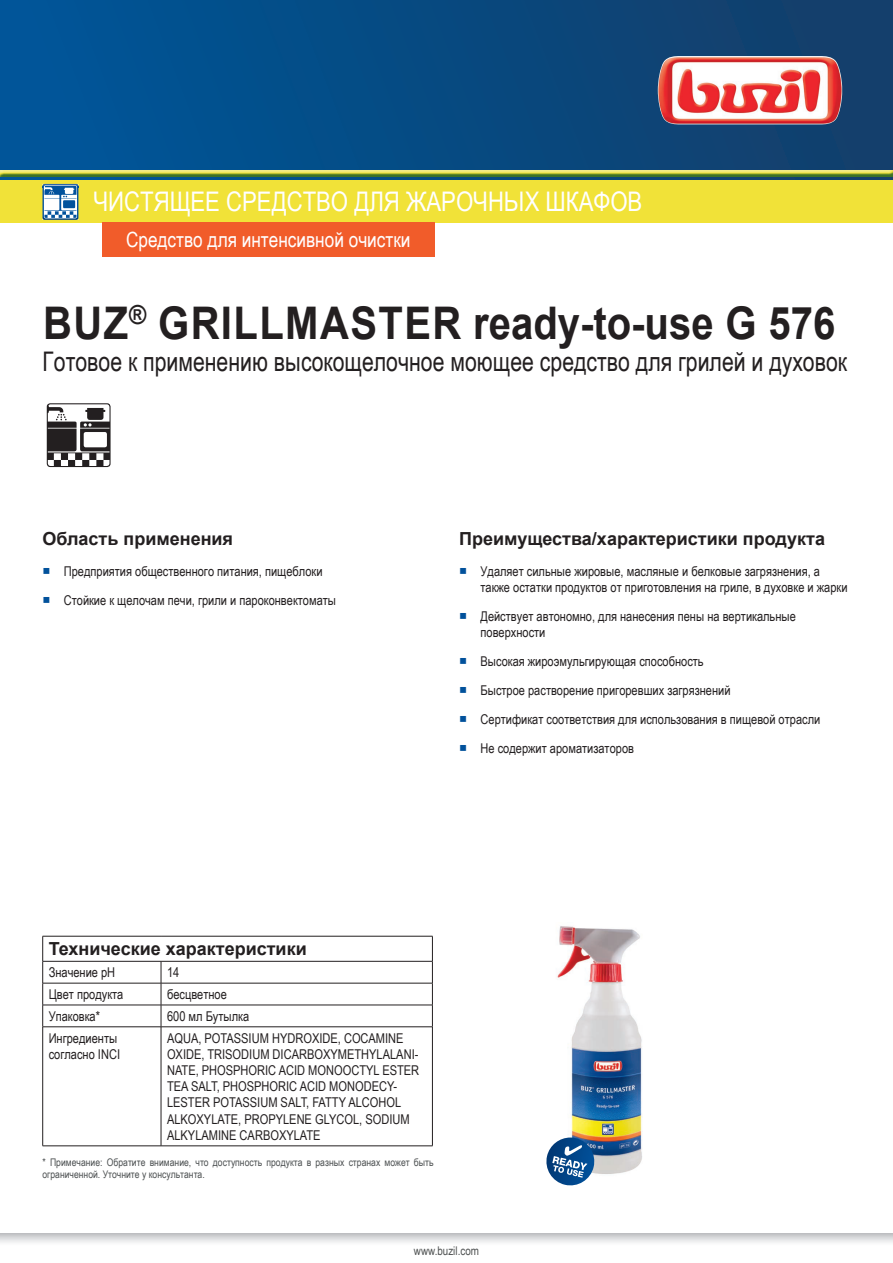
<style>
.page{position:relative;width:893px;height:1263px;background:#fff}
.page>*{position:absolute;margin:0;border:0;box-sizing:border-box;transform-origin:0 0}
.t1{font:700 45px "Arial";letter-spacing:.035em;color:#231f20;scale:.89 1}
.t2{font:27px "Arial Narrow";color:#231f20;scale:.96 1}
.t3{font:27px "Arial Narrow";color:#fff}
.t4{font:21px "Arial Narrow";color:#fff}
.t5{font:700 18px "Arial";color:#231f20}
.t6{font:13.5px/16.2px "Arial Narrow";color:#231f20}
.t7{font:12px "Arial Narrow";color:#4e5151}
.t8{font:10.5px/11.7px "Arial Narrow";color:#4d5152}
.s1{font-family:"Arial Unicode MS";color:#01519b}
</style>
<div class="page">
<svg style="left:0;top:1233px;width:893px;height:10px"></svg>
<hr style="left:43px;top:936px;width:118px;height:1px;background:#231f20">
<hr style="left:161px;top:936px;width:272px;height:1px;background:#231f20">
<hr style="left:43px;top:961px;width:118px;height:1px;background:#231f20">
<hr style="left:161px;top:961px;width:272px;height:1px;background:#231f20">
<hr style="left:43px;top:983px;width:118px;height:1px;background:#231f20">
<hr style="left:161px;top:983px;width:272px;height:1px;background:#231f20">
<hr style="left:43px;top:1005px;width:118px;height:1px;background:#231f20">
<svg style="left:42px;top:936px;width:1px;height:90px"></svg>
<hr style="left:161px;top:1005px;width:272px;height:1px;background:#231f20">
<svg style="left:161px;top:961px;width:1px;height:65px"></svg>
<svg style="left:432px;top:936px;width:1px;height:90px"></svg>
<hr style="left:43px;top:1026px;width:118px;height:1px;background:#231f20">
<hr style="left:42px;top:1027px;width:1px;height:119px;background:#231f20">
<hr style="left:161px;top:1026px;width:272px;height:1px;background:#231f20">
<hr style="left:161px;top:1027px;width:1px;height:119px;background:#231f20">
<hr style="left:432px;top:1027px;width:1px;height:119px;background:#231f20">
<hr style="left:43px;top:1145px;width:118px;height:1px;background:#231f20">
<hr style="left:161px;top:1145px;width:272px;height:1px;background:#231f20">
<img style="left:557px;top:926px;width:86px;height:248px">
<svg style="left:47px;top:403px;width:64px;height:64px"></svg>
<svg style="left:546px;top:1137px;width:51px;height:49px"></svg>
<div style="left:0;top:0;width:893px;height:180px;background:linear-gradient(to right,#00569a,#143e69)"></div>
<img style="left:658px;top:56px;width:184px;height:68px">
<div style="left:0;top:169px;width:893px;height:8px;background:#015599;opacity:.75"></div>
<div style="left:0;top:180px;width:893px;height:43px;background:#f1e238"></div>
<img style="left:43px;top:184px;width:35px;height:36px">
<svg style="left:44px;top:185px;width:35px;height:33px"></svg>
<div style="left:102px;top:223px;width:333px;height:34px;background:#f15c2a"></div>
<h2 class="t3" style="left:94px;top:182px;width:550px">ЧИСТЯЩЕЕ СРЕДСТВО ДЛЯ ЖАРОЧНЫХ ШКАФОВ</h2>
<h3 class="t4" style="left:126px;top:225px;width:286px">Средство для интенсивной очистки</h3>
<h1 class="t1" style="left:43px;top:291px;width:891px">BUZ<sup>®</sup> GRILLMASTER ready-to-use G 576</h1>
<h2 class="t2" style="left:43px;top:342px;width:840px">Готовое к применению высокощелочное моющее средство для грилей и духовок</h2>
<h3 class="t5" style="left:43px;top:526px;width:192px">Область применения</h3>
<p class="t6" style="left:43px;top:562px;width:281px"><span class="s1">■</span> Предприятия общественного питания, пищеблоки</p>
<p class="t6" style="left:43px;top:591px;width:295px"><span class="s1">■</span> Стойкие к щелочам печи, грили и пароконвектоматы</p>
<h3 class="t5" style="left:459px;top:526px;width:367px">Преимущества/характеристики продукта</h3>
<p class="t6" style="left:480px;top:562px;width:369px;text-indent:-21px"><span class="s1">■</span> Удаляет сильные жировые, масляные и белковые загрязнения, а также остатки продуктов от приготовления на гриле, в духовке и жарки</p>
<p class="t6" style="left:480px;top:607px;width:317px;text-indent:-21px"><span class="s1">■</span> Действует автономно, для нанесения пены на вертикальные поверхности</p>
<p class="t6" style="left:459px;top:653px;width:246px"><span class="s1">■</span> Высокая жироэмульгирующая способность</p>
<p class="t6" style="left:459px;top:682px;width:273px"><span class="s1">■</span> Быстрое растворение пригоревших загрязнений</p>
<p class="t6" style="left:459px;top:711px;width:363px"><span class="s1">■</span> Сертификат соответствия для использования в пищевой отрасли</p>
<p class="t6" style="left:459px;top:740px;width:176px"><span class="s1">■</span> Не содержит ароматизаторов</p>
<h3 class="t5" style="left:49px;top:936px;width:260px">Технические характеристики</h3>
<p class="t6" style="left:49px;top:964px;width:68px">Значение pH</p>
<p class="t6" style="left:167px;top:964px;width:14px">14</p>
<p class="t6" style="left:49px;top:985px;width:76px">Цвет продукта</p>
<p class="t6" style="left:167px;top:985px;width:61px">бесцветное</p>
<p class="t6" style="left:49px;top:1007px;width:53px">Упаковка*</p>
<p class="t6" style="left:167px;top:1007px;width:84px">600 мл Бутылка</p>
<p class="t6" style="left:49px;top:1029px;width:73px">Ингредиенты согласно INCI</p>
<p class="t6" style="left:167px;top:1029px;width:254px">AQUA, POTASSIUM HYDROXIDE, COCAMINE OXIDE, TRISODIUM DICARBOXYMETHYLALANI-NATE, PHOSPHORIC ACID MONOOCTYL ESTER TEA SALT, PHOSPHORIC ACID MONODECY-LESTER POTASSIUM SALT, FATTY ALCOHOL ALKOXYLATE, PROPYLENE GLYCOL, SODIUM ALKYLAMINE CARBOXYLATE</p>
<p class="t8" style="left:43px;top:1156px;width:393px">* Примечание: Обратите внимание, что доступность продукта в разных странах может быть ограниченной. Уточните у консультанта.</p>
<p class="t7" style="left:414px;top:1242px;width:67px">www.buzil.com</p>
</div>
